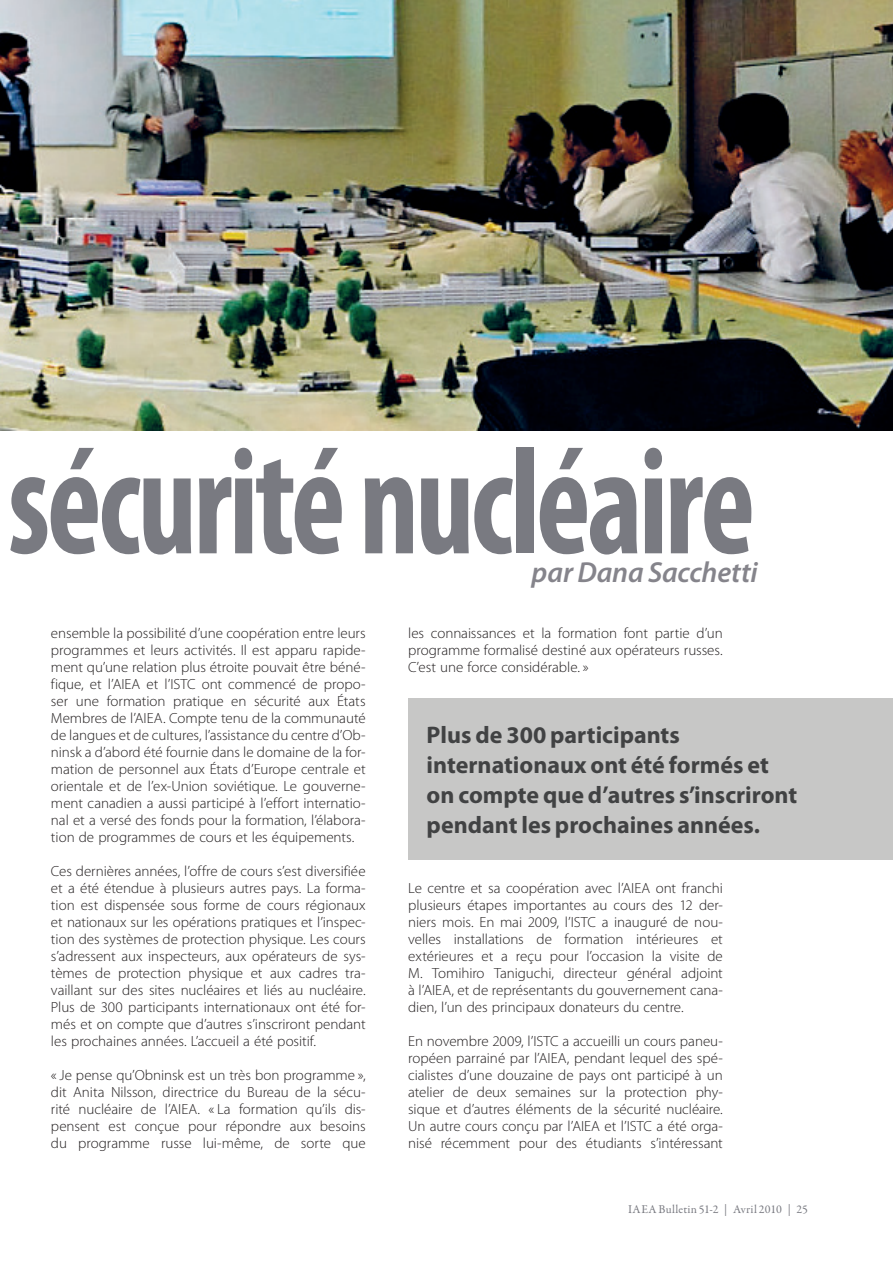
<style>
.page{position:relative;width:893px;height:1263px;background:#fff}
.page>*{position:absolute;margin:0;border:0;box-sizing:border-box;transform-origin:0 0}
.t1{font:700 condensed 153px "Myriad Pro";letter-spacing:-.025em;color:#797a81;scale:.85 1}
.t2{font:italic 600 29.1px "Myriad Pro";letter-spacing:-.005em;color:#85848b}
.t3{font:700 24px/30px "Myriad Pro";color:#414243}
.t4{font:300 14.7px/17px "Myriad Pro";letter-spacing:-.005em;color:#231f20;text-align:justify}
.t5{font:12px "Garamond Premr Pro";letter-spacing:.02em;color:#797a81}
</style>
<div class="page">
<img style="left:0;top:0;width:893px;height:430px">
<div style="left:408px;top:698px;width:485px;height:162px;background:#c7c7c6"></div>
<h1 class="t1" style="left:8px;top:407px;width:880px">sécurité nucléaire</h1>
<p class="t4" style="left:51px;top:625px;width:316px">ensemble la possibilité d’une coopération entre leurs programmes et leurs activités. Il est apparu rapide&shy;ment qu’une relation plus étroite pouvait être béné&shy;fique, et l’AIEA et l’ISTC ont commencé de propo&shy;ser une formation pratique en sécurité aux États Membres de l’AIEA. Compte tenu de la communauté de langues et de cultures, l’assistance du centre d’Ob&shy;ninsk a d’abord été fournie dans le domaine de la for&shy;mation de personnel aux États d’Europe centrale et orientale et de l’ex-Union soviétique. Le gouverne&shy;ment canadien a aussi participé à l’effort internatio&shy;nal et a versé des fonds pour la formation, l’élabora&shy;tion de programmes de cours et les équipements.</p>
<p class="t4" style="left:51px;top:863px;width:316px">Ces dernières années, l’offre de cours s’est diversifiée et a été étendue à plusieurs autres pays. La forma&shy;tion est dispensée sous forme de cours régionaux et nationaux sur les opérations pratiques et l’inspec&shy;tion des systèmes de protection physique. Les cours s’adressent aux inspecteurs, aux opérateurs de sys&shy;tèmes de protection physique et aux cadres tra&shy;vaillant sur des sites nucléaires et liés au nucléaire.<br>Plus de 300 participants internationaux ont été for&shy;més et on compte que d’autres s’inscriront pendant les prochaines années. L’accueil a été positif.</p>
<p class="t4" style="left:51px;top:1067px;width:316px">« Je pense qu’Obninsk est un très bon programme », dit Anita Nilsson, directrice du Bureau de la sécu&shy;rité nucléaire de l’AIEA. « La formation qu’ils dis&shy;pensent est conçue pour répondre aux besoins du programme russe lui-même, de sorte que</p>
<h2 class="t2" style="left:531px;top:554px;width:228px">par Dana Sacchetti</h2>
<p class="t4" style="left:408px;top:625px;width:316px">les connaissances et la formation font partie d’un programme formalisé destiné aux opérateurs russes.<br>C’est une force considérable. »</p>
<h3 class="t3" style="left:427px;top:719px;width:372px">Plus de 300 participants internationaux ont été formés et on compte que d’autres s’inscriront pendant les prochaines années.</h3>
<p class="t4" style="left:408px;top:880px;width:316px">Le centre et sa coopération avec l’AIEA ont franchi plusieurs étapes importantes au cours des 12 der&shy;niers mois. En mai 2009, l’ISTC a inauguré de nou&shy;velles installations de formation intérieures et extérieures et a reçu pour l’occasion la visite de M. Tomihiro Taniguchi, directeur général adjoint à l’AIEA, et de représentants du gouvernement cana&shy;dien, l’un des principaux donateurs du centre.</p>
<p class="t4" style="left:408px;top:1033px;width:316px">En novembre 2009, l’ISTC a accueilli un cours paneu&shy;ropéen parrainé par l’AIEA, pendant lequel des spé&shy;cialistes d’une douzaine de pays ont participé à un atelier de deux semaines sur la protection phy&shy;sique et d’autres éléments de la sécurité nucléaire.<br>Un autre cours conçu par l’AIEA et l’ISTC a été orga&shy;nisé récemment pour des étudiants s’intéressant</p>
<p class="t5" style="left:628px;top:1201px;width:181px">IAEA Bulletin 51-2 | Avril 2010 | 25</p>
</div>
